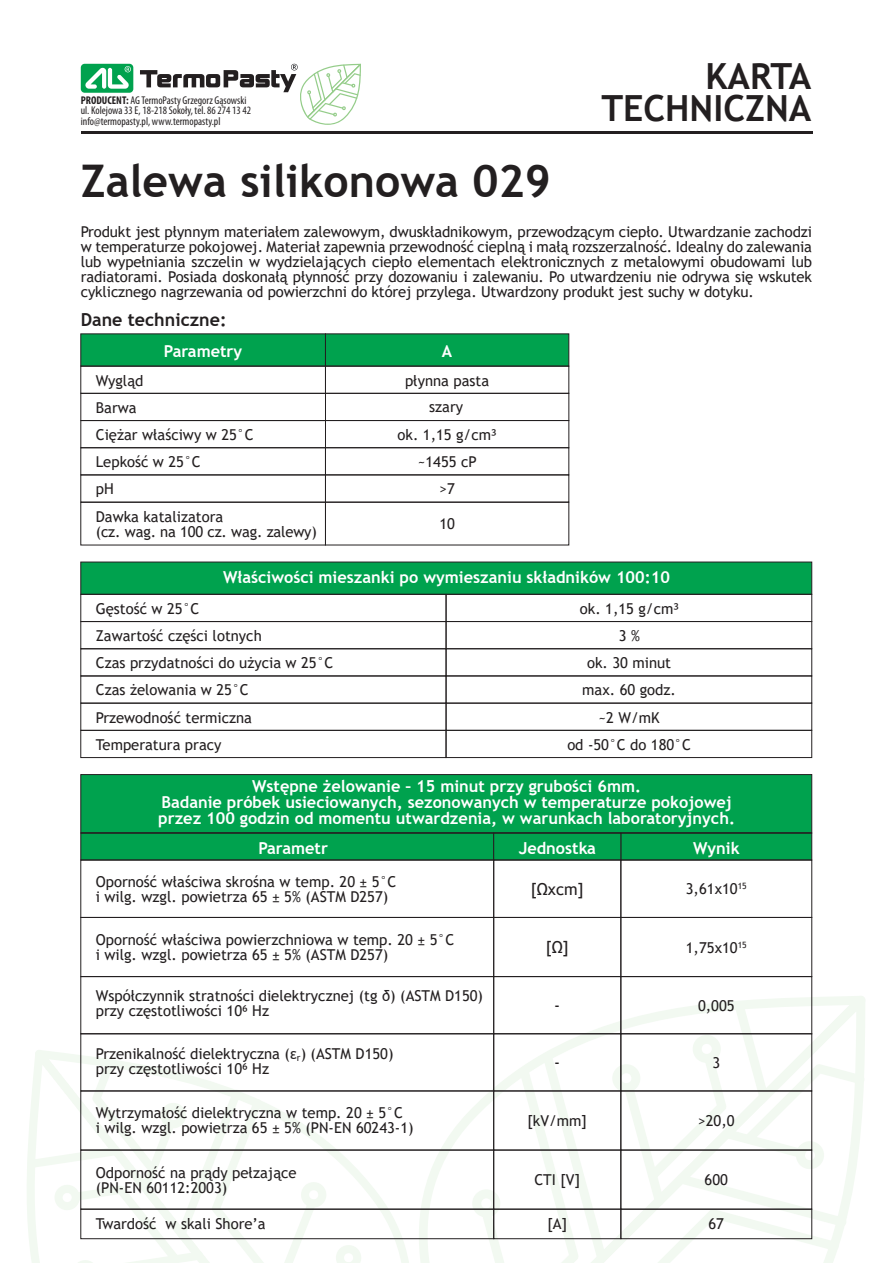
<style>
.page{position:relative;width:893px;height:1263px;background:#fff}
.page>*{position:absolute;margin:0;border:0;box-sizing:border-box;transform-origin:0 0}
.t1{font:700 45px "Trebuchet MS";color:#231f20}
.t2{font:700 36px/31.5px "Trebuchet MS";color:#231f20;text-align:right}
.t3{font:700 18px "Trebuchet MS";color:#231f20}
.t4{font:700 16.5px/15.8px "Trebuchet MS";color:#fff;text-align:center}
.t5{font:16.5px "Trebuchet MS";color:#231f20}
.t6{font:15px/15px "Trebuchet MS";color:#231f20}
.t7{font:condensed 11.25px/10.5px "Myriad Pro";color:#231f20}
.s1{font-weight:700}
</style>
<div class="page">
<svg style="left:448px;top:996px;width:417px;height:267px"></svg>
<svg style="left:348px;top:1138px;width:100px;height:125px"></svg>
<svg style="left:27px;top:1049px;width:321px;height:214px"></svg>
<div style="left:81px;top:64px;width:52px;height:29px;background:#00a24e;border-radius:4px"></div>
<svg style="left:85px;top:66px;width:46px;height:23px"></svg>
<hr style="left:81px;top:131px;width:731px;height:2px;background:#231f20">
<svg style="left:140px;top:64px;width:221px;height:61px"></svg>
<div style="left:81px;top:334px;width:245px;height:32px;background:#00a24e;border:1px solid #231f20"></div>
<div style="left:325px;top:334px;width:244px;height:32px;background:#00a24e;border:1px solid #231f20"></div>
<div style="left:81px;top:366px;width:245px;height:28px;border:1px solid #231f20"></div>
<div style="left:325px;top:366px;width:244px;height:27px;border:1px solid #231f20"></div>
<div style="left:81px;top:393px;width:245px;height:28px;border:1px solid #231f20"></div>
<div style="left:325px;top:393px;width:244px;height:28px;border:1px solid #231f20"></div>
<div style="left:81px;top:420px;width:245px;height:28px;border:1px solid #231f20"></div>
<div style="left:325px;top:420px;width:244px;height:28px;border:1px solid #231f20"></div>
<div style="left:81px;top:447px;width:245px;height:28px;border:1px solid #231f20"></div>
<div style="left:325px;top:447px;width:244px;height:28px;border:1px solid #231f20"></div>
<div style="left:81px;top:502px;width:245px;height:43px;border:1px solid #231f20"></div>
<div style="left:325px;top:502px;width:244px;height:43px;border:1px solid #231f20"></div>
<div style="left:81px;top:562px;width:731px;height:32px;background:#00a24e"></div>
<div style="left:446px;top:594px;width:366px;height:28px;border:1px solid #231f20"></div>
<div style="left:81px;top:594px;width:365px;height:28px;border:1px solid #231f20"></div>
<div style="left:446px;top:648px;width:366px;height:28px;border:1px solid #231f20"></div>
<div style="left:81px;top:648px;width:365px;height:28px;border:1px solid #231f20"></div>
<div style="left:446px;top:703px;width:366px;height:27px;border:1px solid #231f20"></div>
<div style="left:81px;top:703px;width:365px;height:27px;border:1px solid #231f20"></div>
<div style="left:446px;top:730px;width:366px;height:28px;border:1px solid #231f20"></div>
<div style="left:81px;top:730px;width:365px;height:28px;border:1px solid #231f20"></div>
<div style="left:446px;top:621px;width:366px;height:28px;border:1px solid #231f20"></div>
<div style="left:81px;top:621px;width:365px;height:28px;border:1px solid #231f20"></div>
<div style="left:81px;top:774px;width:731px;height:59px;background:#00a24e;border:1px solid #231f20"></div>
<div style="left:621px;top:833px;width:191px;height:27px;background:#00a24e;border:1px solid #231f20"></div>
<div style="left:81px;top:833px;width:413px;height:27px;background:#00a24e;border:1px solid #231f20"></div>
<div style="left:493px;top:833px;width:128px;height:27px;background:#00a24e;border:1px solid #231f20"></div>
<div style="left:621px;top:860px;width:191px;height:58px;border:1px solid #231f20"></div>
<div style="left:81px;top:860px;width:413px;height:58px;border:1px solid #231f20"></div>
<div style="left:493px;top:860px;width:128px;height:58px;border:1px solid #231f20"></div>
<div style="left:621px;top:917px;width:191px;height:60px;border:1px solid #231f20"></div>
<div style="left:81px;top:917px;width:413px;height:60px;border:1px solid #231f20"></div>
<div style="left:493px;top:917px;width:128px;height:60px;border:1px solid #231f20"></div>
<div style="left:621px;top:976px;width:191px;height:58px;border:1px solid #231f20"></div>
<div style="left:81px;top:976px;width:413px;height:58px;border:1px solid #231f20"></div>
<div style="left:493px;top:976px;width:128px;height:58px;border:1px solid #231f20"></div>
<div style="left:493px;top:1091px;width:128px;height:59px;border:1px solid #231f20"></div>
<hr style="left:81px;top:832px;width:731px;height:1px;background:#231f20">
<div style="left:621px;top:1209px;width:191px;height:30px;border:1px solid #231f20"></div>
<div style="left:81px;top:1209px;width:413px;height:30px;border:1px solid #231f20"></div>
<div style="left:493px;top:1209px;width:128px;height:30px;border:1px solid #231f20"></div>
<div style="left:621px;top:1033px;width:191px;height:58px;border:1px solid #231f20"></div>
<div style="left:81px;top:1033px;width:413px;height:58px;border:1px solid #231f20"></div>
<div style="left:493px;top:1033px;width:128px;height:58px;border:1px solid #231f20"></div>
<div style="left:621px;top:1150px;width:191px;height:59px;border:1px solid #231f20"></div>
<div style="left:81px;top:1150px;width:413px;height:59px;border:1px solid #231f20"></div>
<div style="left:493px;top:1150px;width:128px;height:59px;border:1px solid #231f20"></div>
<p class="t7" style="left:81px;top:95px;width:172px"><span class="s1">PRODUCENT:</span> AG TermoPasty Grzegorz Gąsowski ul. Kolejowa 33 E, 18-218 Sokoły, tel. 86 274 13 42 info@termopasty.pl, www.termopasty.pl</p>
<h2 class="t2" style="left:601px;top:61px;width:212px">KARTA<br>TECHNICZNA</h2>
<h1 class="t1" style="left:81px;top:153px;width:471px">Zalewa silikonowa 029</h1>
<p class="t6" style="left:81px;top:224px;width:733px;text-align:justify">Produkt jest płynnym materiałem zalewowym, dwuskładnikowym, przewodzącym ciepło. Utwardzanie zachodzi w temperaturze pokojowej. Materiał zapewnia przewodność cieplną i małą rozszerzalność. Idealny do zalewania lub wypełniania szczelin w wydzielających ciepło elementach elektronicznych z metalowymi obudowami lub radiatorami. Posiada doskonałą płynność przy dozowaniu i zalewaniu. Po utwardzeniu nie odrywa się wskutek cyklicznego nagrzewania od powierzchni do której przylega. Utwardzony produkt jest suchy w dotyku.</p>
<p class="t3" style="left:81px;top:309px;width:147px">Dane techniczne:</p>
<p class="t4" style="left:164px;top:343px;width:80px">Parametry</p>
<p class="t4" style="left:442px;top:343px;width:12px">A</p>
<p class="t6" style="left:96px;top:373px;width:49px">Wygląd</p>
<p class="t6" style="left:405px;top:373px;width:86px">płynna pasta</p>
<p class="t6" style="left:96px;top:394px;width:159px;line-height:27.2px">Barwa<br>Ciężar właściwy w 25°C</p>
<p class="t6" style="left:429px;top:399px;width:35px">szary</p>
<p class="t6" style="left:398px;top:427px;width:101px">ok. 1,15 g/cm3</p>
<p class="t6" style="left:96px;top:454px;width:106px">Lepkość w 25°C</p>
<p class="t6" style="left:418px;top:454px;width:61px">~1455 cP</p>
<p class="t6" style="left:96px;top:481px;width:19px">pH</p>
<p class="t6" style="left:439px;top:481px;width:17px">&gt;7</p>
<p class="t6" style="left:439px;top:516px;width:17px">10</p>
<p class="t6" style="left:96px;top:509px;width:223px">Dawka katalizatora<br>(cz. wag. na 100 cz. wag. zalewy)</p>
<p class="t4" style="left:223px;top:569px;width:448px">Właściwości mieszanki po wymieszaniu składników 100:10</p>
<p class="t6" style="left:96px;top:601px;width:105px">Gęstość w 25°C</p>
<p class="t6" style="left:580px;top:601px;width:101px">ok. 1,15 g/cm3</p>
<p class="t6" style="left:96px;top:655px;width:239px">Czas przydatności do użycia w 25°C</p>
<p class="t6" style="left:587px;top:655px;width:86px">ok. 30 minut</p>
<p class="t6" style="left:96px;top:682px;width:154px">Czas żelowania w 25°C</p>
<p class="t6" style="left:582px;top:682px;width:95px">max. 60 godz.</p>
<p class="t6" style="left:96px;top:628px;width:167px">Zawartość części lotnych</p>
<p class="t6" style="left:619px;top:628px;width:23px">3 %</p>
<p class="t6" style="left:96px;top:710px;width:158px">Przewodność termiczna</p>
<p class="t6" style="left:598px;top:710px;width:63px">~2 W/mK</p>
<p class="t6" style="left:96px;top:737px;width:127px">Temperatura pracy</p>
<p class="t6" style="left:567px;top:737px;width:125px">od -50°C do 180°C</p>
<p class="t4" style="left:158px;top:778px;width:578px">Wstępne żelowanie – 15 minut przy grubości 6mm.<br>Badanie próbek usieciowanych, sezonowanych w temperaturze pokojowej przez 100 godzin od momentu utwardzenia, w warunkach laboratoryjnych.</p>
<p class="t4" style="left:258px;top:840px;width:71px">Parametr</p>
<p class="t4" style="left:519px;top:840px;width:79px">Jednostka</p>
<p class="t4" style="left:693px;top:840px;width:48px">Wynik</p>
<p class="t6" style="left:96px;top:874px;width:302px">Oporność właściwa skrośna w temp. 20 ± 5°C i wilg. wzgl. powietrza 65 ± 5% (ASTM D257)</p>
<p class="t6" style="left:686px;top:881px;width:62px">3,61x10<sup>15</sup></p>
<p class="t5" style="left:531px;top:878px;width:54px">[Ωxcm]</p>
<p class="t6" style="left:96px;top:932px;width:360px">Oporność właściwa powierzchniowa w temp. 20 ± 5°C i wilg. wzgl. powietrza 65 ± 5% (ASTM D257)</p>
<p class="t6" style="left:686px;top:939px;width:62px">1,75x10<sup>15</sup></p>
<p class="t5" style="left:546px;top:937px;width:25px">[Ω]</p>
<p class="t6" style="left:96px;top:988px;width:389px">Współczynnik stratności dielektrycznej (tg δ) (ASTM D150) przy częstotliwości 10⁶ Hz</p>
<p class="t6" style="left:96px;top:1046px;width:299px">Przenikalność dielektryczna (ε<sub>r</sub>) (ASTM D150) przy częstotliwości 10⁶ Hz</p>
<p class="t5" style="left:554px;top:995px;width:7px">-</p>
<p class="t6" style="left:698px;top:997px;width:38px">0,005</p>
<p class="t5" style="left:554px;top:1052px;width:7px">-</p>
<p class="t6" style="left:713px;top:1054px;width:9px">3</p>
<p class="t6" style="left:96px;top:1105px;width:319px">Wytrzymałość dielektryczna w temp. 20 ± 5°C<br>i wilg. wzgl. powietrza 65 ± 5% (PN-EN 60243-1)</p>
<p class="t6" style="left:527px;top:1113px;width:61px">[kV/mm]</p>
<p class="t6" style="left:698px;top:1113px;width:38px">&gt;20,0</p>
<p class="t6" style="left:96px;top:1164px;width:202px">Odporność na prądy pełzające (PN-EN 60112:2003)</p>
<p class="t6" style="left:534px;top:1172px;width:47px">CTI [V]</p>
<p class="t6" style="left:705px;top:1172px;width:25px">600</p>
<p class="t6" style="left:96px;top:1216px;width:171px">Twardość w skali Shore’a</p>
<p class="t6" style="left:547px;top:1216px;width:21px">[A]</p>
<p class="t6" style="left:708px;top:1216px;width:17px">67</p>
</div>
